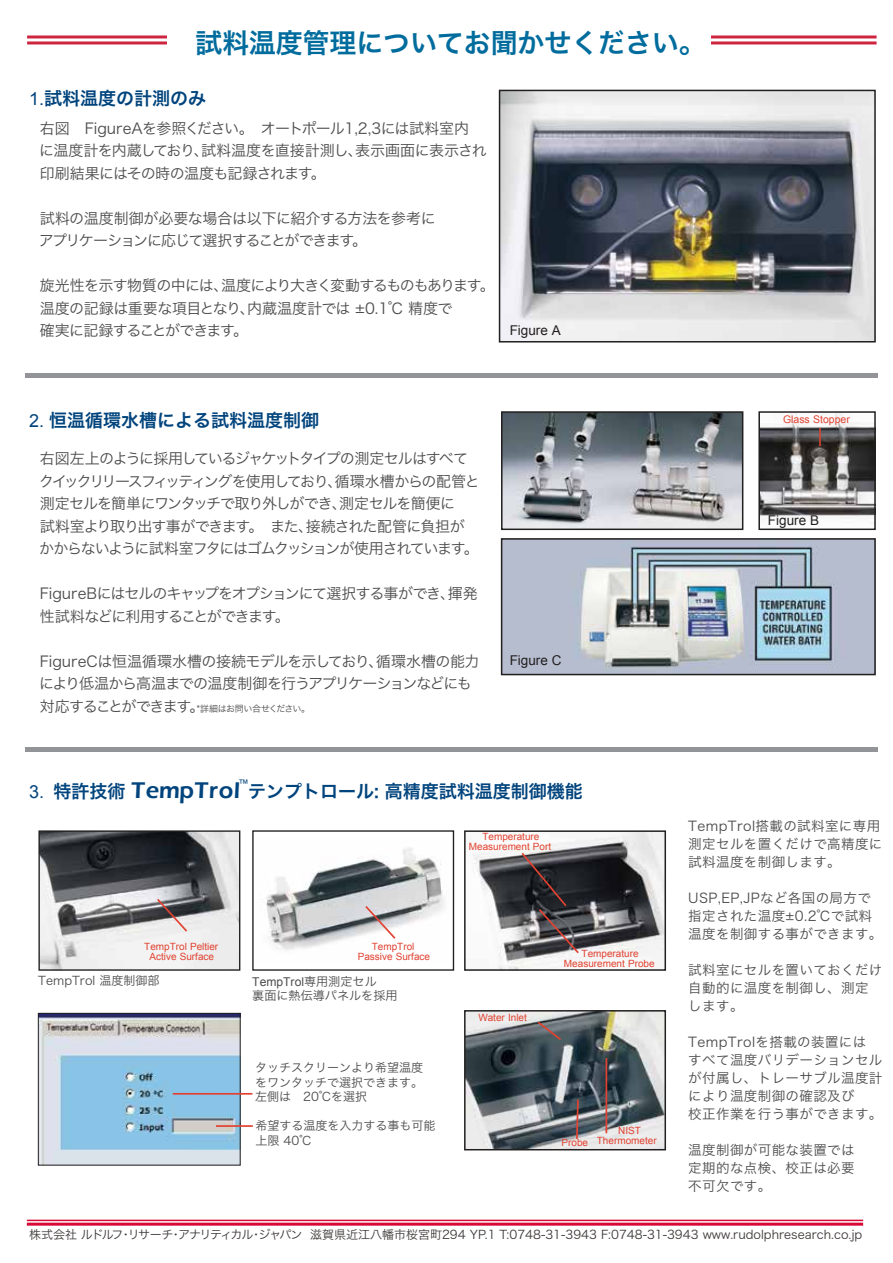
<style>
.page{position:relative;width:893px;height:1263px;background:#fff}
.page>*{position:absolute;margin:0;border:0;box-sizing:border-box;transform-origin:0 0}
.t1{font:27px "Hira Kaku Pro N W6";letter-spacing:-.005em;color:#006c9d}
.t2{font:21px "Eras Demi";color:#00447d}
.t3{font:18px "Hira Kaku Pro N W6";color:#00447d}
.t4{font:15px/22.5px "Hira Kaku Pro N W3";letter-spacing:-.055em;color:#4c4c4e}
.t5{font:15px/22.5px "Hira Kaku Pro N W3";letter-spacing:-.08em;color:#4c4c4e}
.t6{font:15px/22.5px "Hira Kaku Pro N W3";letter-spacing:-.03em;color:#4c4c4e}
.t7{font:13.5px/18px "Hira Kaku Pro N W3";letter-spacing:.03em;color:#4c4c4e}
.t8{font:13.5px "Arial";color:#221f1f}
.t9{font:12.15px "Arial";color:#4c4c4e}
.t10{font:12.15px "Hira Kaku Pro N W3";color:#4c4c4e}
.t11{font:12px "Hira Kaku Pro W3";color:#3e3a39}
.t12{font:12px/14.4px "Hira Kaku Pro N W3";color:#4c4c4e;text-align:justify}
.t13{font:10.5px "Arial";color:#e14231}
.t14{font:10.5px "Arial";color:#00447d}
.t15{font:10.05px/9.9px "Arial";color:#e14231;text-align:center}
.t16{font:9px "Hira Kaku Pro N W3";letter-spacing:-.04em;color:#4c4c4e}
.s1{font-family:"Arial"}
.s2{font-size:15px}
.s3{font-family:"Arial";font-size:18px}
.s4{font-family:"Hira Kaku Pro N W6";font-size:18px}
.s5{font-family:"Hira Kaku Pro N W3"}
</style>
<div class="page">
<hr style="left:27px;top:35px;width:850px;height:3px;background:#cd2440">
<hr style="left:27px;top:41px;width:850px;height:3px;background:#cd2440">
<div style="left:167px;top:17px;width:544px;height:53px;background:#fff"></div>
<img style="left:502px;top:93px;width:371px;height:246px">
<div style="left:499px;top:90px;width:377px;height:252px;border:2px solid #221f1f"></div>
<img style="left:504px;top:414px;width:236px;height:113px">
<div style="left:501px;top:411px;width:242px;height:119px;border:2px solid #221f1f"></div>
<img style="left:504px;top:541px;width:369px;height:131px">
<div style="left:501px;top:538px;width:375px;height:137px;border:2px solid #221f1f"></div>
<img style="left:761px;top:414px;width:112px;height:105px">
<div style="left:758px;top:411px;width:118px;height:119px;border:2px solid #221f1f"></div>
<svg style="left:819px;top:428px;width:2px;height:18px"></svg>
<hr style="left:25px;top:373px;width:852px;height:4px;background:#939497">
<hr style="left:25px;top:747px;width:853px;height:4px;background:#939497">
<img style="left:473px;top:833px;width:190px;height:135px">
<div style="left:464px;top:830px;width:202px;height:141px;border:2px solid #221f1f"></div>
<img style="left:467px;top:1013px;width:196px;height:134px">
<div style="left:464px;top:1010px;width:202px;height:140px;border:2px solid #221f1f"></div>
<hr style="left:605px;top:1058px;width:2px;height:75px;background:#e14231">
<svg style="left:536px;top:1020px;width:27px;height:22px"></svg>
<svg style="left:575px;top:1098px;width:5px;height:43px"></svg>
<img style="left:266px;top:847px;width:178px;height:104px">
<div style="left:252px;top:830px;width:202px;height:141px;border:1px solid #221f1f"></div>
<img style="left:40px;top:832px;width:198px;height:137px">
<div style="left:38px;top:830px;width:202px;height:141px;border:1px solid #221f1f"></div>
<img style="left:40px;top:1015px;width:198px;height:148px">
<div style="left:38px;top:1013px;width:202px;height:152px;border:1px solid #221f1f"></div>
<svg style="left:155px;top:897px;width:34px;height:36px"></svg>
<hr style="left:173px;top:1093px;width:79px;height:2px;background:#e14231">
<hr style="left:216px;top:1125px;width:37px;height:2px;background:#e14231">
<svg style="left:364px;top:904px;width:33px;height:37px"></svg>
<svg style="left:520px;top:851px;width:61px;height:104px;background:#4c484c"></svg>
<hr style="left:27px;top:1220px;width:836px;height:1px;background:#d70835">
<hr style="left:27px;top:1223px;width:836px;height:2px;background:#d70835">
<h1 class="t1" style="left:195px;top:19px;width:512px">試料温度管理についてお聞かせください。</h1>
<p class="t3" style="left:29px;top:82px;width:179px"><span class="s1">1.</span>試料温度の計測のみ</p>
<p class="t6" style="left:39px;top:116px;width:449px">右図　FigureAを参照ください。　オートポール1,2,3には試料室内に温度計を内蔵しており、試料温度を直接計測し、表示画面に表示され印刷結果にはその時の温度も記録されます。</p>
<p class="t4" style="left:39px;top:206px;width:398px">試料の温度制御が必要な場合は以下に紹介する方法を参考にアプリケーションに応じて選択することができます。</p>
<p class="t4" style="left:40px;top:273px;width:456px">旋光性を示す物質の中には、温度により大きく変動するものもあります。温度の記録は重要な項目となり、内蔵温度計では ±0.1℃ 精度で<br>確実に記録することができます。</p>
<p class="t8" style="left:510px;top:323px;width:53px">Figure A</p>
<p class="t3" style="left:29px;top:404px;width:292px"><span class="s1">2.</span> 恒温循環水槽による試料温度制御</p>
<p class="t5" style="left:39px;top:446px;width:442px">右図左上のように採用しているジャケットタイプの測定セルはすべてクイックリリースフィッティングを使用しており、循環水槽からの配管と測定セルを簡単にワンタッチで取り外しができ、測定セルを簡便に<br>試料室より取り出す事ができます。　また、接続された配管に負担がかからないように試料室フタにはゴムクッションが使用されています。</p>
<p class="t4" style="left:40px;top:581px;width:439px">FigureBにはセルのキャップをオプションにて選択する事ができ、揮発性試料などに利用することができます。</p>
<p class="t4" style="left:39px;top:649px;width:442px">FigureCは恒温循環水槽の接続モデルを示しており、循環水槽の能力により低温から高温までの温度制御を行うアプリケーションなどにも</p>
<p class="t16" style="left:40px;top:700px;width:272px"><span class="s2">対応することができます。</span>*詳細はお問い合せください。</p>
<p class="t8" style="left:510px;top:652px;width:53px">Figure C</p>
<p class="t14" style="left:238px;top:778px;width:12px">™</p>
<h2 class="t2" style="left:29px;top:776px;width:212px"><span class="s3">3.</span> <span class="s4">特許技術</span> TempTrol</h2>
<p class="t3" style="left:248px;top:775px;width:336px">テンプトロール: 高精度試料温度制御機能</p>
<p class="t15" style="left:469px;top:832px;width:84px">Temperature<br>Measurement Port</p>
<p class="t15" style="left:144px;top:941px;width:76px">TempTrol Peltier<br>Active Surface</p>
<p class="t15" style="left:564px;top:948px;width:92px">Temperature<br>Measurement Probe</p>
<p class="t15" style="left:358px;top:941px;width:74px">TempTrol<br>Passive Surface</p>
<p class="t12" style="left:38px;top:973px;width:123px">TempTrol 温度制御部</p>
<p class="t9" style="left:252px;top:975px;width:126px">TempTrol<span class="s5">専用測定セル</span></p>
<p class="t10" style="left:252px;top:985px;width:147px">裏面に熱伝導パネルを採用</p>
<p class="t12" style="left:255px;top:1060px;width:169px">タッチスクリーンより希望温度をワンタッチで選択できます。左側は　20℃を選択</p>
<p class="t12" style="left:256px;top:1117px;width:182px">希望する温度を入力する事も可能上限 40℃</p>
<p class="t15" style="left:478px;top:1013px;width:50px">Water Inlet</p>
<p class="t15" style="left:561px;top:1125px;width:97px;text-align:left;text-indent:57px">NIST<br>Probe Thermometer</p>
<p class="t13" style="left:783px;top:413px;width:68px">Glass Stopper</p>
<p class="t8" style="left:768px;top:512px;width:53px">Figure B</p>
<p class="t7" style="left:688px;top:816px;width:196px">TempTrol搭載の試料室に専用測定セルを置くだけで高精度に試料温度を制御します。</p>
<p class="t7" style="left:688px;top:888px;width:196px">USP,EP,JPなど各国の局方で指定された温度±0.2℃で試料温度を制御する事ができます。</p>
<p class="t7" style="left:688px;top:960px;width:196px">試料室にセルを置いておくだけ自動的に温度を制御し、測定します。</p>
<p class="t7" style="left:688px;top:1032px;width:196px">TempTrolを搭載の装置にはすべて温度バリデーションセルが付属し、トレーサブル温度計により温度制御の確認及び<br>校正作業を行う事ができます。</p>
<p class="t7" style="left:688px;top:1140px;width:168px;text-align:justify">温度制御が可能な装置では定期的な点検、校正は必要不可欠です。</p>
<p class="t11" style="left:29px;top:1224px;width:834px">株式会社 ルドルフ・リサーチ・アナリティカル・ジャパン 滋賀県近江八幡市桜宮町294 YP.1 T:0748-31-3943 F:0748-31-3943 www.rudolphresearch.co.jp</p>
</div>
